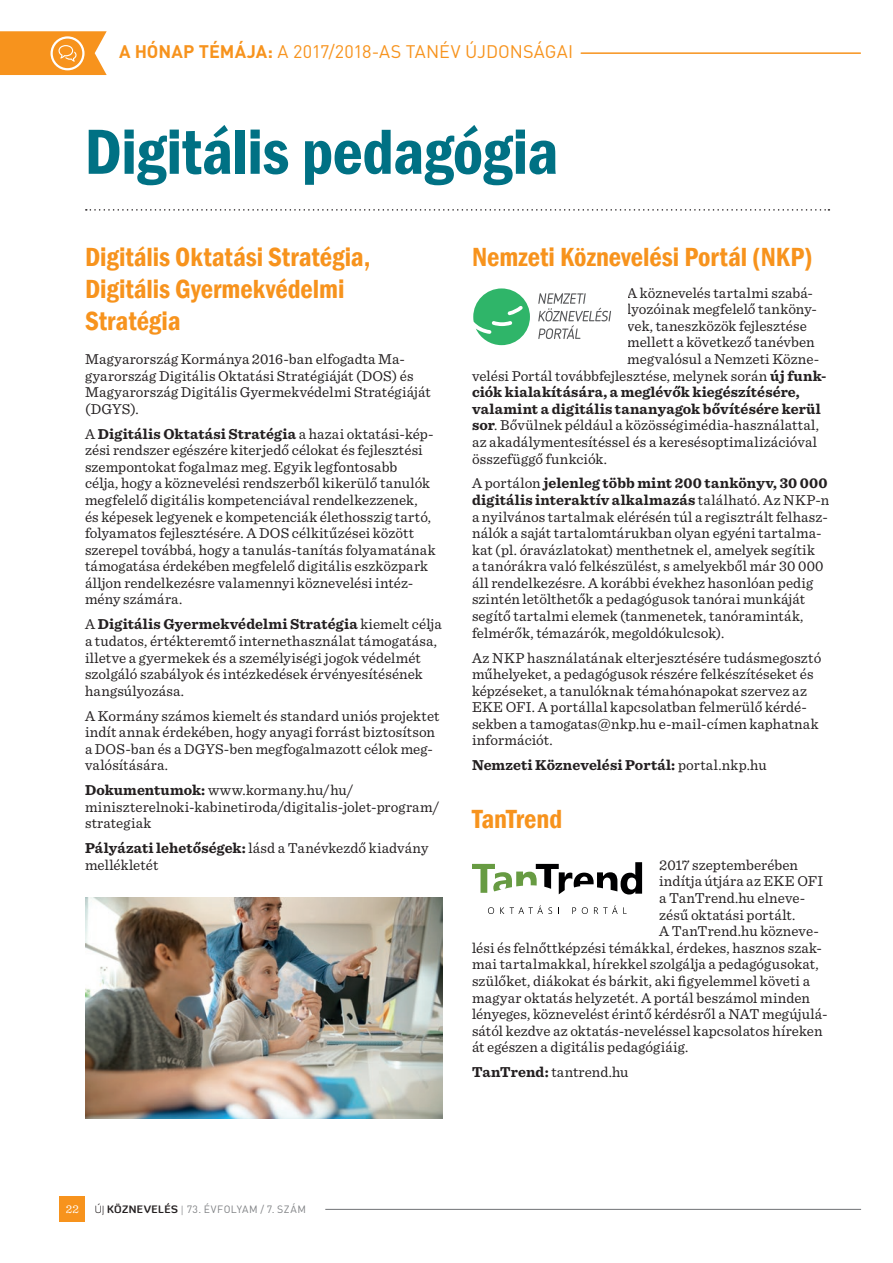
<style>
.page{position:relative;width:893px;height:1263px;background:#fff}
.page>*{position:absolute;margin:0;border:0;box-sizing:border-box;transform-origin:0 0}
.Főcím{font:600 condensed 66px "Franklin Gothic";letter-spacing:-.01em;color:#007184}
.Alcím_cikk{font:600 condensed 27px/32.4px "Franklin Gothic";letter-spacing:-.005em;color:#f7931d}
.t1{font:18px "DIN Pro";color:#f7931d}
.Body_text_fél_sor_fö{font:15px/16.6px "Sentinel";letter-spacing:.005em;color:#231f20}
.Body_text{font:15px/16.6px "Sentinel";letter-spacing:.01em;color:#231f20}
.Body_text-2{font:700 15px "Sentinel";letter-spacing:.01em;color:#231f20}
.Body_text_fél_sor_fö-2{font:700 15px "Sentinel";letter-spacing:.005em;color:#231f20}
.t2{font:12px "Sentinel";color:#fff}
.t3{font:10.5px "DIN Pro";letter-spacing:.04em;color:#808285}
.s1{font-weight:700}
.s2{font-weight:400}
.s3{font-family:"Diavlo";font-weight:300;color:#231f20}
.s4{font-family:"Diavlo";font-weight:700;color:#231f20}
.s5{font-family:"Sentinel"}
</style>
<div class="page">
<div style="left:60px;top:1197px;width:25px;height:25px;background:#f7931d"></div>
<hr style="left:325px;top:1209px;width:536px;height:1px;background:#808285">
<svg style="left:0;top:31px;width:107px;height:44px;background:#f7a039"></svg>
<hr style="left:581px;top:52px;width:279px;height:2px;background:#f7931d">
<svg style="left:538px;top:293px;width:73px;height:46px"></svg>
<svg style="left:473px;top:288px;width:57px;height:57px"></svg>
<svg style="left:472px;top:862px;width:170px;height:32px"></svg>
<svg style="left:488px;top:907px;width:6px;height:7px"></svg>
<svg style="left:500px;top:907px;width:4px;height:7px"></svg>
<svg style="left:510px;top:905px;width:42px;height:9px"></svg>
<svg style="left:572px;top:907px;width:4px;height:7px"></svg>
<svg style="left:582px;top:907px;width:6px;height:7px"></svg>
<svg style="left:594px;top:905px;width:33px;height:9px"></svg>
<svg style="left:86px;top:209px;width:743px;height:2px"></svg>
<img style="left:85px;top:897px;width:357px;height:221px">
<p class="t1" style="left:119px;top:40px;width:456px"><span class="s1">A HÓNAP TÉMÁJA:</span> A 2017/2018-AS TANÉV ÚJDONSÁGAI</p>
<p class="Főcím" style="left:85px;top:108px;width:476px">Digitális pedagógia</p>
<p class="Alcím_cikk" style="left:85px;top:240px;width:287px">Digitális Oktatási Stratégia,<br>Digitális Gyermekvédelmi<br>Stratégia</p>
<p class="Body_text" style="left:85px;top:350px;width:347px">Magyarország Kormánya 2016-ban elfogadta Ma&shy;gyarország Digitális Oktatási Stratégiáját (DOS) és Magyarország Digitális Gyermekvédelmi Stratégiáját (DGYS).</p>
<p class="Body_text_fél_sor_fö" style="left:85px;top:424px;width:352px">A <span class="s1">Digitális Oktatási Stratégia</span> a hazai oktatási-kép&shy;zési rendszer egészére kiterjedő célokat és fejlesztési szempontokat fogalmaz meg. Egyik legfontosabb<br>célja, hogy a köznevelési rendszerből kikerülő tanulók megfelelő digitális kompetenciával rendelkezzenek,<br>és képesek legyenek e kompetenciák élethosszig tartó, folyamatos fejlesztésére. A DOS célkitűzései között szerepel továbbá, hogy a tanulás-tanítás folyamatának támogatása érdekében megfelelő digitális eszközpark álljon rendelkezésre valamennyi köznevelési intéz&shy;mény számára.</p>
<p class="Body_text_fél_sor_fö" style="left:85px;top:615px;width:358px">A <span class="s1">Digitális Gyermekvédelmi Stratégia</span> kiemelt célja a tudatos, értékteremtő internethasználat támogatása, illetve a gyermekek és a személyiségi jogok védelmét szolgáló szabályok és intézkedések érvényesítésének hangsúlyozása.</p>
<p class="Body_text_fél_sor_fö" style="left:85px;top:706px;width:356px">A Kormány számos kiemelt és standard uniós projektet indít annak érdekében, hogy anyagi forrást biztosítson a DOS-ban és a DGYS-ben megfogalmazott célok meg&shy;valósítására.</p>
<p class="Body_text_fél_sor_fö" style="left:85px;top:781px;width:356px"><span class="s1">Dokumentumok:</span> www.kormany.hu/hu/ miniszterelnoki-kabinetiroda/digitalis-jolet-program/ strategiak</p>
<p class="Body_text_fél_sor_fö" style="left:85px;top:839px;width:345px"><span class="s1">Pályázati lehetőségek:</span> lásd a Tanévkezdő kiadvány mellékletét</p>
<p class="Alcím_cikk" style="left:472px;top:240px;width:342px">Nemzeti Köznevelési Portál (NKP)</p>
<p class="Body_text" style="left:627px;top:283px;width:187px">A köznevelés tartalmi szabá-</p>
<p class="Body_text" style="left:627px;top:300px;width:191px">lyozóinak megfelelő tanköny-</p>
<p class="Body_text" style="left:627px;top:317px;width:181px">vek, taneszközök fejlesztése</p>
<p class="Body_text" style="left:627px;top:333px;width:189px">mellett a következő tanévben</p>
<p class="Body_text" style="left:627px;top:350px;width:194px">megvalósul a Nemzeti Közne-</p>
<p class="Body_text" style="left:472px;top:366px;width:356px">velési Portál továbbfejlesztése, melynek során <span class="s1">új funk-</span></p>
<p class="Body_text-2" style="left:472px;top:380px;width:329px">ciók kialakítására, a meglévők kiegészítésére,</p>
<p class="Body_text-2" style="left:472px;top:397px;width:350px">valamint a digitális tananyagok bővítésére kerül</p>
<p class="Body_text" style="left:472px;top:416px;width:348px"><span class="s1">sor</span>. Bővülnek például a közösségimédia-használattal,</p>
<p class="Body_text" style="left:472px;top:433px;width:347px">az akadálymentesítéssel és a keresésoptimalizációval</p>
<p class="Body_text" style="left:472px;top:449px;width:136px">összefüggő funkciók.</p>
<p class="Body_text_fél_sor_fö" style="left:472px;top:474px;width:359px">A portálon <span class="s1">jelenleg több mint 200 tankönyv, 30 000 digitális interaktív alkalmazás</span> található. Az NKP-n a nyilvános tartalmak elérésén túl a regisztrált felhasz&shy;nálók a saját tartalomtárukban olyan egyéni tartalma&shy;kat (pl. óravázlatokat) menthetnek el, amelyek segítik<br>a tanórákra való felkészülést, s amelyekből már 30 000 áll rendelkezésre. A korábbi évekhez hasonlóan pedig szintén letölthetők a pedagógusok tanórai munkáját segítő tartalmi elemek (tanmenetek, tanóraminták, felmérők, témazárók, megoldókulcsok).</p>
<p class="Body_text_fél_sor_fö" style="left:472px;top:648px;width:351px">Az NKP használatának elterjesztésére tudásmegosztó műhelyeket, a pedagógusok részére felkészítéseket és képzéseket, a tanulóknak témahónapokat szervez az EKE OFI. A portállal kapcsolatban felmerülő kérdé&shy;sekben a tamogatas@nkp.hu e-mail-címen kaphatnak információt.</p>
<p class="Body_text_fél_sor_fö-2" style="left:472px;top:753px;width:296px">Nemzeti Köznevelési Portál: <span class="s2">portal.nkp.hu</span></p>
<p class="Alcím_cikk" style="left:472px;top:803px;width:92px">TanTrend</p>
<p class="Body_text_fél_sor_fö" style="left:659px;top:855px;width:141px">2017 szeptemberében</p>
<p class="Body_text_fél_sor_fö" style="left:659px;top:872px;width:166px">indítja útjára az EKE OFI</p>
<p class="Body_text_fél_sor_fö" style="left:659px;top:889px;width:148px">a TanTrend.hu elneve-</p>
<p class="Body_text_fél_sor_fö" style="left:659px;top:905px;width:138px">zésű oktatási portált.</p>
<p class="Body_text_fél_sor_fö" style="left:659px;top:922px;width:161px">A TanTrend.hu közneve-</p>
<p class="Body_text_fél_sor_fö" style="left:472px;top:938px;width:351px">lési és felnőttképzési témákkal, érdekes, hasznos szak-</p>
<p class="Body_text_fél_sor_fö" style="left:472px;top:955px;width:348px">mai tartalmakkal, hírekkel szolgálja a pedagógusokat,</p>
<p class="Body_text_fél_sor_fö" style="left:472px;top:972px;width:339px">szülőket, diákokat és bárkit, aki figyelemmel követi a</p>
<p class="Body_text_fél_sor_fö" style="left:472px;top:988px;width:339px">magyar oktatás helyzetét. A portál beszámol minden</p>
<p class="Body_text_fél_sor_fö" style="left:472px;top:1005px;width:357px">lényeges, köznevelést érintő kérdésről a NAT megújulá-</p>
<p class="Body_text_fél_sor_fö" style="left:472px;top:1021px;width:352px">sától kezdve az oktatás-neveléssel kapcsolatos híreken</p>
<p class="Body_text_fél_sor_fö" style="left:472px;top:1038px;width:218px">át egészen a digitális pedagógiáig.</p>
<p class="Body_text_fél_sor_fö" style="left:472px;top:1063px;width:158px"><span class="s1">TanTrend:</span> tantrend.hu</p>
<p class="t2" style="left:66px;top:1200px;width:15px">22</p>
<p class="t3" style="left:95px;top:1202px;width:213px"><span class="s3">ÚJ</span> <span class="s4">KÖZNEVELÉS</span> <span class="s5">|</span> 73. ÉVFOLYAM / 7. SZÁM</p>
</div>
